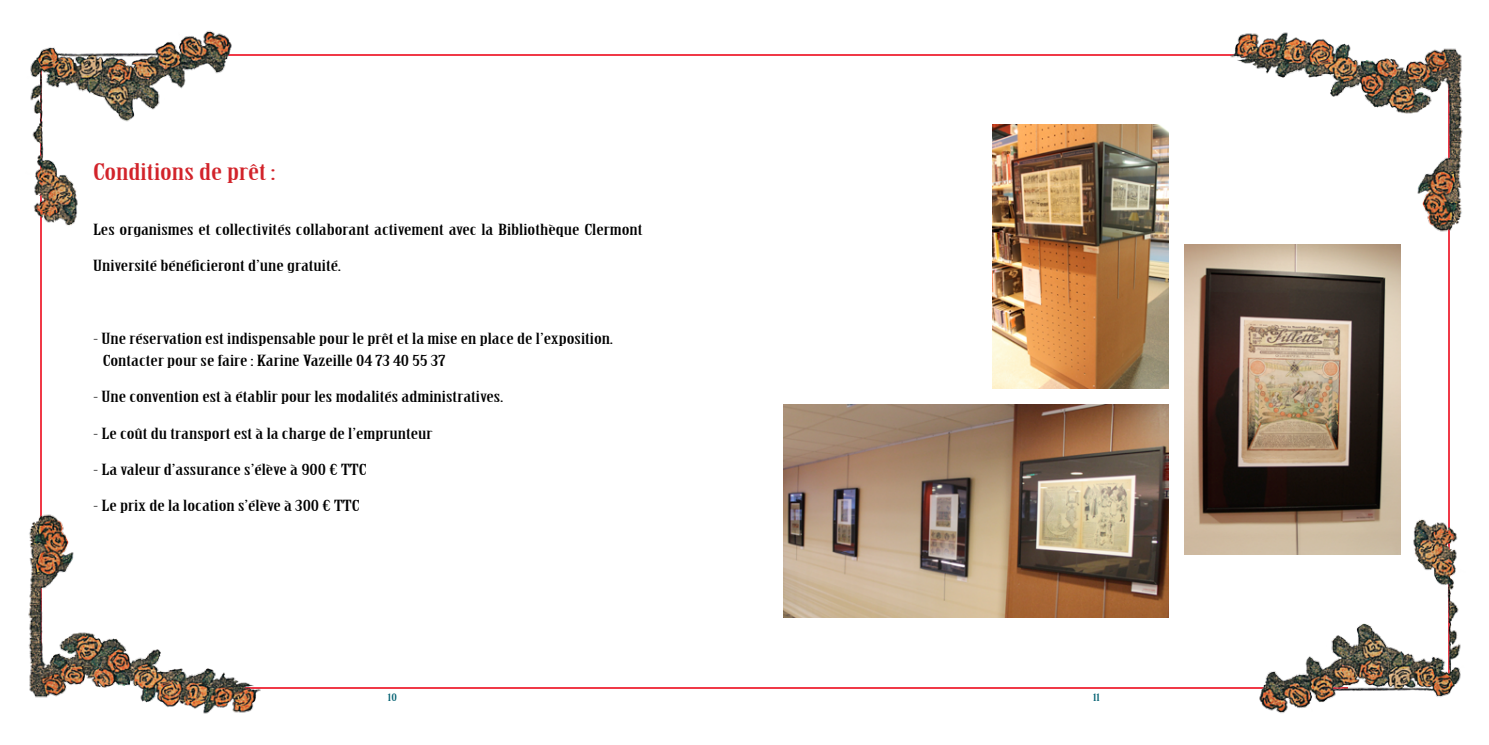
<style>
.page{position:relative;width:1489px;height:745px;background:#fff}
.page>*{position:absolute;margin:0;border:0;box-sizing:border-box;transform-origin:0 0}
.t1{font:22.5px "Birch Std";color:#d2232a;scale:1.8 1}
.t2{font:15px/22.5px "Birch Std";color:#000;scale:1.8 1}
.t3{font:10px "Birch Std";color:#006071;scale:1.8 1}
</style>
<div class="page">
<hr style="left:707px;top:55px;width:638px;height:1px;background:#f03947">
<hr style="left:709px;top:686px;width:638px;height:1px;background:#f03947">
<hr style="left:1448px;top:64px;width:1px;height:626px;background:#f03947">
<img style="left:1221px;top:32px;width:242px;height:203px">
<img style="left:1248px;top:517px;width:213px;height:196px">
<hr style="left:217px;top:55px;width:549px;height:1px;background:#f03947">
<hr style="left:214px;top:686px;width:549px;height:1px;background:#f03947">
<hr style="left:40px;top:67px;width:2px;height:620px;background:#f03947">
<img style="left:28px;top:514px;width:241px;height:200px">
<img style="left:30px;top:31px;width:212px;height:195px">
<img style="left:992px;top:124px;width:176px;height:264px">
<img style="left:1184px;top:245px;width:216px;height:308px">
<img style="left:783px;top:404px;width:385px;height:213px">
<h1 class="t1" style="left:93px;top:159px;width:103px">Conditions de prêt :</h1>
<p class="t2" style="left:93px;top:218px;width:307px">Les organismes et collectivités collaborant activement avec la Bibliothèque Clermont</p>
<p class="t2" style="left:93px;top:254px;width:139px">Université bénéficieront d’une gratuité.</p>
<p class="t2" style="left:103px;top:327px;width:285px;text-indent:-10px">- Une réservation est indispensable pour le prêt et la mise en place de l’exposition.<br>Contacter pour se faire : Karine Vazeille 04 73 40 55 37</p>
<p class="t2" style="left:93px;top:386px;width:229px">- Une convention est à établir pour les modalités administratives.</p>
<p class="t2" style="left:93px;top:422px;width:190px">- Le coût du transport est à la charge de l’emprunteur</p>
<p class="t2" style="left:93px;top:458px;width:153px">- La valeur d’assurance s’élève à 900 € TTC</p>
<p class="t2" style="left:93px;top:494px;width:150px">- Le prix de la location s’élève à 300 € TTC</p>
<p class="t3" style="left:388px;top:691px;width:6px">10</p>
<p class="t3" style="left:1093px;top:691px;width:5px">11</p>
</div>
